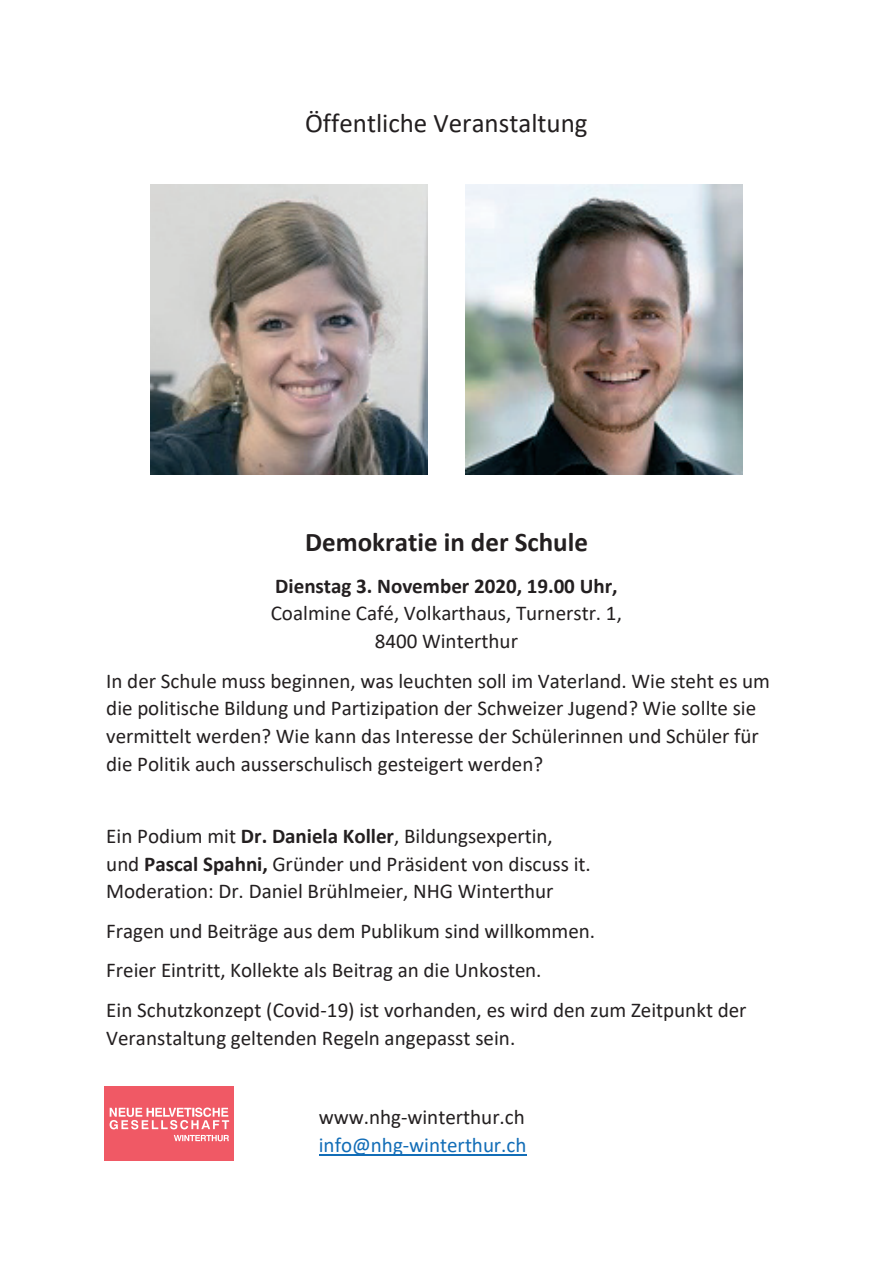
<style>
.page{position:relative;width:893px;height:1263px;background:#fff}
.page>*{position:absolute;margin:0;border:0;box-sizing:border-box;transform-origin:0 0}
.t1{font:27px "Calibri";color:#231f20}
.t2{font:700 27px "Calibri";color:#231f20}
.t3{font:21px/27.6px "Calibri";color:#231f20}
.t4{font:700 21px "Calibri";color:#231f20}
.t5{font:21px "Calibri";color:#126db7}
.s1{font-weight:700}
</style>
<div class="page">
<hr style="left:319px;top:1154px;width:207px;height:2px;background:#126db7">
<div style="left:104px;top:1086px;width:130px;height:75px;background:#f05965"></div>
<svg style="left:174px;top:1135px;width:55px;height:6px"></svg>
<svg style="left:110px;top:1107px;width:119px;height:22px"></svg>
<img style="left:151px;top:185px;width:276px;height:289px">
<img style="left:466px;top:185px;width:276px;height:289px">
<p class="t1" style="left:305px;top:104px;width:284px">Öffentliche Veranstaltung</p>
<p class="t2" style="left:305px;top:523px;width:284px">Demokratie in der Schule</p>
<p class="t4" style="left:275px;top:571px;width:344px">Dienstag 3. November 2020, 19.00 Uhr,</p>
<p class="t3" style="left:271px;top:599px;width:353px;text-align:center">Coalmine Café, Volkarthaus, Turnerstr. 1,<br>8400 Winterthur</p>
<p class="t3" style="left:106px;top:666px;width:665px">In der Schule muss beginnen, was leuchten soll im Vaterland. Wie steht es um die politische Bildung und Partizipation der Schweizer Jugend? Wie sollte sie vermittelt werden? Wie kann das Interesse der Schülerinnen und Schüler für die Politik auch ausserschulisch gesteigert werden?</p>
<p class="t3" style="left:106px;top:822px;width:486px">Ein Podium mit <span class="s1">Dr. Daniela Koller</span>, Bildungsexpertin, und <span class="s1">Pascal Spahni,</span> Gründer und Präsident von discuss it.<br>Moderation: Dr. Daniel Brühlmeier, NHG Winterthur</p>
<p class="t3" style="left:106px;top:910px;width:642px;line-height:39.8px">Fragen und Beiträge aus dem Publikum sind willkommen.<br>Freier Eintritt, Kollekte als Beitrag an die Unkosten.<br>Ein Schutzkonzept (Covid-19) ist vorhanden, es wird den zum Zeitpunkt der</p>
<p class="t3" style="left:106px;top:1023px;width:411px">Veranstaltung geltenden Regeln angepasst sein.</p>
<p class="t3" style="left:319px;top:1103px;width:208px">www.nhg-winterthur.ch</p>
<p class="t5" style="left:319px;top:1130px;width:209px">info@nhg-winterthur.ch</p>
</div>
